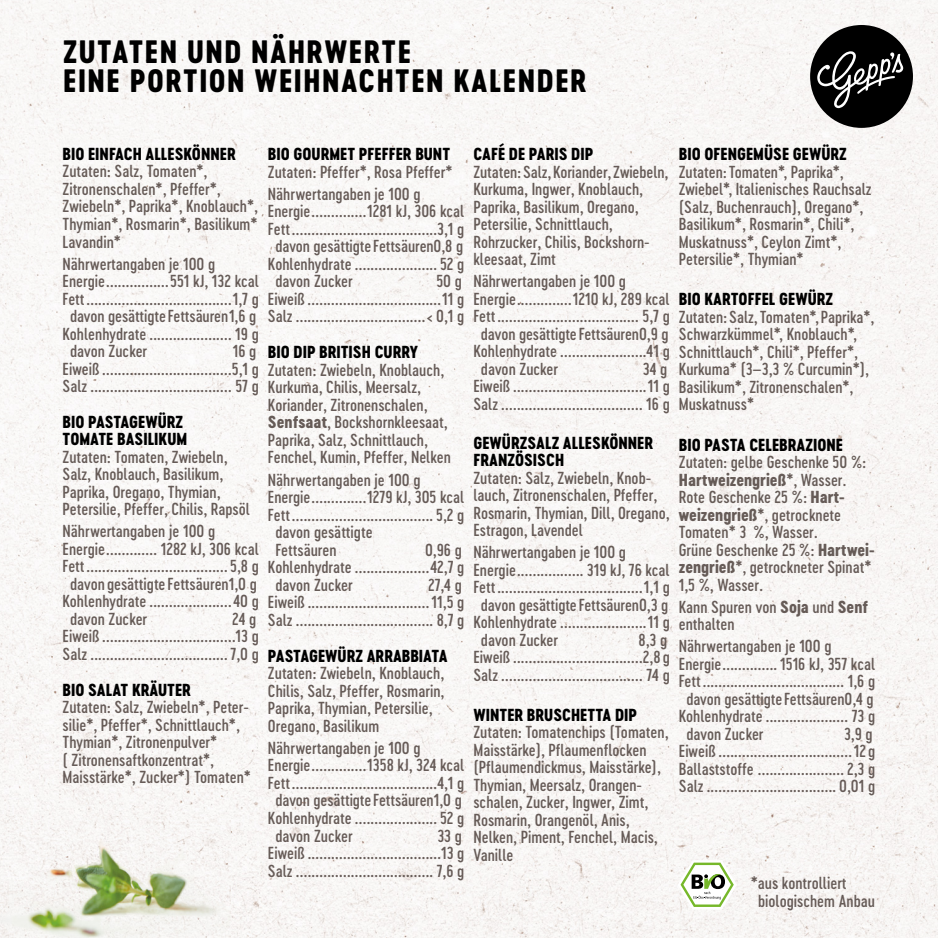
<style>
.page{position:relative;width:938px;height:938px;background:#fff}
.page>*{position:absolute;margin:0;border:0;box-sizing:border-box;transform-origin:0 0}
.t1{font:30.19px/28.9px "Cervo Neue Extra Bold Neue";letter-spacing:.05em;color:#000}
.t2{font:16.25px/17.5px "Cervo Neue Medium Neue";color:#665b57}
.t3{font:16.25px/17.5px "Cervo Neue Extra Bold Neue";color:#000}
.t4{font:16.25px "Cervo Neue Extra Bold Neue";color:#665b57}
.s1{font-family:"Cervo Neue Extra Bold Neue"}
.s2{font-family:"Cervo Neue Medium Neue"}
</style>
<div class="page">
<div style="left:0;top:0;width:669px;height:826px;background:#f9f7f6"></div>
<div style="left:669px;top:0;width:269px;height:938px;background:#f8f6f4"></div>
<img style="left:230px;top:826px;width:440px;height:112px">
<div style="left:810px;top:25px;width:102px;height:103px;background:#000;border-radius:50%"></div>
<svg style="left:817px;top:51px;width:86px;height:57px"></svg>
<img style="left:0;top:816px;width:230px;height:122px">
<svg style="left:677px;top:860px;width:60px;height:49px"></svg>
<h1 class="t1" style="left:63px;top:37px;width:525px">ZUTATEN UND NÄHRWERTE<br>EINE PORTION WEIHNACHTEN KALENDER</h1>
<p class="t3" style="left:62px;top:145px;width:175px">BIO EINFACH ALLESKÖNNER</p>
<p class="t2" style="left:62px;top:163px;width:197px">Zutaten: Salz, Tomaten*,<br>Zitronenschalen*, Pfeffer*,<br>Zwiebeln*, Paprika*, Knoblauch*,<br>Thymian*, Rosmarin*, Basilikum*<br>Lavandin*</p>
<p class="t2" style="left:62px;top:255px;width:154px">Nährwertangaben je 100 g</p>
<p class="t2" style="left:62px;top:272px;width:198px">Energie ................551 kJ, 132 kcal</p>
<p class="t2" style="left:62px;top:290px;width:198px">Fett .....................................1,7 g</p>
<p class="t2" style="left:70px;top:307px;width:188px">davon gesättigte Fettsäuren 1,6 g</p>
<p class="t2" style="left:62px;top:325px;width:198px">Kohlenhydrate ..................... 19 g</p>
<p class="t2" style="left:70px;top:342px;width:79px">davon Zucker</p>
<p class="t2" style="left:63px;top:342px;width:198px;text-indent:170px">16 g<br>Eiweiß .................................5,1 g<br>Salz .................................... 57 g</p>
<p class="t3" style="left:63px;top:413px;width:126px">BIO PASTAGEWÜRZ<br>TOMATE BASILIKUM</p>
<p class="t2" style="left:63px;top:448px;width:189px">Zutaten: Tomaten, Zwiebeln,<br>Salz, Knoblauch, Basilikum,<br>Paprika, Oregano, Thymian,<br>Petersilie, Pfeffer, Chilis, Rapsöl</p>
<p class="t2" style="left:63px;top:522px;width:154px">Nährwertangaben je 100 g</p>
<p class="t2" style="left:63px;top:540px;width:198px">Energie ............. 1282 kJ, 306 kcal</p>
<p class="t2" style="left:63px;top:557px;width:198px">Fett .................................... 5,8 g</p>
<p class="t2" style="left:70px;top:575px;width:188px">davon gesättigte Fettsäuren 1,0 g</p>
<p class="t2" style="left:63px;top:592px;width:198px">Kohlenhydrate .....................40 g</p>
<p class="t2" style="left:70px;top:610px;width:79px">davon Zucker</p>
<p class="t2" style="left:63px;top:610px;width:198px;text-indent:170px">24 g<br>Eiweiß ..................................13 g<br>Salz ................................... 7,0 g</p>
<p class="t3" style="left:63px;top:680px;width:130px">BIO SALAT KRÄUTER</p>
<p class="t2" style="left:63px;top:698px;width:190px">Zutaten: Salz, Zwiebeln*, Peter&shy;silie*, Pfeffer*, Schnittlauch*,<br>Thymian*, Zitronenpulver*<br>( Zitronensaftkonzentrat*,<br>Maisstärke*, Zucker*) Tomaten*</p>
<p class="t3" style="left:268px;top:145px;width:184px">BIO GOURMET PFEFFER BUNT</p>
<p class="t2" style="left:268px;top:160px;width:186px;line-height:22.1px">Zutaten: Pfeffer*, Rosa Pfeffer*<br>Nährwertangaben je 100 g</p>
<p class="t2" style="left:268px;top:202px;width:198px">Energie ..............1281 kJ, 306 kcal</p>
<p class="t2" style="left:268px;top:220px;width:198px">Fett .....................................3,1 g</p>
<p class="t2" style="left:275px;top:237px;width:189px">davon gesättigte Fettsäuren 0,8 g</p>
<p class="t2" style="left:268px;top:255px;width:198px">Kohlenhydrate ..................... 52 g</p>
<p class="t2" style="left:275px;top:272px;width:79px">davon Zucker</p>
<p class="t2" style="left:268px;top:272px;width:198px;text-indent:168px">50 g<br>Eiweiß ..................................11 g<br>Salz .................................&lt; 0,1 g</p>
<p class="t3" style="left:268px;top:343px;width:152px">BIO DIP BRITISH CURRY</p>
<p class="t2" style="left:268px;top:361px;width:184px">Zutaten: Zwiebeln, Knoblauch,<br>Kurkuma, Chilis, Meersalz,<br>Koriander, Zitronenschalen,<br><span class="s1">Senfsaat</span>, Bockshornkleesaat,<br>Paprika, Salz, Schnittlauch,<br>Fenchel, Kumin, Pfeffer, Nelken</p>
<p class="t2" style="left:268px;top:470px;width:154px">Nährwertangaben je 100 g</p>
<p class="t2" style="left:268px;top:488px;width:198px">Energie ..............1279 kJ, 305 kcal</p>
<p class="t2" style="left:268px;top:505px;width:198px">Fett .................................... 5,2 g</p>
<p class="t2" style="left:275px;top:523px;width:99px">davon gesättigte</p>
<p class="t2" style="left:275px;top:540px;width:63px">Fettsäuren</p>
<p class="t2" style="left:425px;top:540px;width:38px">0,96 g</p>
<p class="t2" style="left:268px;top:558px;width:198px">Kohlenhydrate ...................42,7 g</p>
<p class="t2" style="left:275px;top:575px;width:79px">davon Zucker</p>
<p class="t2" style="left:268px;top:575px;width:198px;text-indent:160px">27,4 g<br>Eiweiß ...............................11,5 g<br>Salz ................................... 8,7 g</p>
<p class="t3" style="left:268px;top:647px;width:181px">PASTAGEWÜRZ ARRABBIATA</p>
<p class="t2" style="left:268px;top:664px;width:178px">Zutaten: Zwiebeln, Knoblauch,<br>Chilis, Salz, Pfeffer, Rosmarin,<br>Paprika, Thymian, Petersilie,<br>Oregano, Basilikum</p>
<p class="t2" style="left:268px;top:739px;width:154px">Nährwertangaben je 100 g</p>
<p class="t2" style="left:268px;top:756px;width:198px">Energie ..............1358 kJ, 324 kcal</p>
<p class="t2" style="left:268px;top:774px;width:198px">Fett .....................................4,1 g</p>
<p class="t2" style="left:275px;top:791px;width:188px">davon gesättigte Fettsäuren 1,0 g</p>
<p class="t2" style="left:268px;top:809px;width:198px">Kohlenhydrate ..................... 52 g</p>
<p class="t2" style="left:275px;top:826px;width:79px">davon Zucker</p>
<p class="t2" style="left:268px;top:826px;width:198px;text-indent:169px">33 g<br>Eiweiß ..................................13 g<br>Salz ................................... 7,6 g</p>
<p class="t3" style="left:473px;top:145px;width:121px">CAFÉ DE PARIS DIP</p>
<p class="t2" style="left:473px;top:163px;width:196px">Zutaten: Salz, Koriander, Zwiebeln,<br>Kurkuma, Ingwer, Knoblauch,<br>Paprika, Basilikum, Oregano,<br>Petersilie, Schnittlauch,<br>Rohrzucker, Chilis, Bockshorn&shy;kleesaat, Zimt</p>
<p class="t2" style="left:473px;top:272px;width:154px">Nährwertangaben je 100 g</p>
<p class="t2" style="left:473px;top:290px;width:198px">Energie ..............1210 kJ, 289 kcal</p>
<p class="t2" style="left:473px;top:307px;width:198px">Fett .................................... 5,7 g</p>
<p class="t2" style="left:481px;top:325px;width:189px">davon gesättigte Fettsäuren 0,9 g</p>
<p class="t2" style="left:473px;top:342px;width:198px">Kohlenhydrate ......................41 g</p>
<p class="t2" style="left:481px;top:360px;width:79px">davon Zucker</p>
<p class="t2" style="left:473px;top:360px;width:198px;text-indent:169px">34 g<br>Eiweiß ..................................11 g<br>Salz .................................... 16 g</p>
<p class="t3" style="left:473px;top:433px;width:181px">GEWÜRZSALZ ALLESKÖNNER<br>FRANZÖSISCH</p>
<p class="t2" style="left:473px;top:468px;width:198px">Zutaten: Salz, Zwiebeln, Knob&shy;lauch, Zitronenschalen, Pfeffer,<br>Rosmarin, Thymian, Dill, Oregano,<br>Estragon, Lavendel</p>
<p class="t2" style="left:473px;top:543px;width:154px">Nährwertangaben je 100 g</p>
<p class="t2" style="left:473px;top:560px;width:198px">Energie ................. 319 kJ, 76 kcal</p>
<p class="t2" style="left:473px;top:578px;width:198px">Fett .....................................1,1 g</p>
<p class="t2" style="left:481px;top:595px;width:189px">davon gesättigte Fettsäuren 0,3 g</p>
<p class="t2" style="left:473px;top:613px;width:198px">Kohlenhydrate ......................11 g</p>
<p class="t2" style="left:481px;top:630px;width:79px">davon Zucker</p>
<p class="t2" style="left:473px;top:630px;width:198px;text-indent:165px">8,3 g<br>Eiweiß .................................2,8 g<br>Salz .................................... 74 g</p>
<p class="t3" style="left:473px;top:705px;width:165px">WINTER BRUSCHETTA DIP</p>
<p class="t2" style="left:473px;top:723px;width:196px">Zutaten: Tomatenchips (Tomaten,<br>Maisstärke), Pflaumenflocken (Pflaumendickmus, Maisstärke),<br>Thymian, Meersalz, Orangen&shy;schalen, Zucker, Ingwer, Zimt,<br>Rosmarin, Orangenöl, Anis,<br>Nelken, Piment, Fenchel, Macis,<br>Vanille</p>
<p class="t3" style="left:678px;top:145px;width:170px">BIO OFENGEMÜSE GEWÜRZ</p>
<p class="t2" style="left:678px;top:163px;width:194px">Zutaten: Tomaten*, Paprika*,<br>Zwiebel*, Italienisches Rauchsalz (Salz, Buchenrauch), Oregano*,<br>Basilikum*, Rosmarin*, Chili*,<br>Muskatnuss*, Ceylon Zimt*,<br>Petersilie*, Thymian*</p>
<p class="t3" style="left:678px;top:290px;width:156px">BIO KARTOFFEL GEWÜRZ</p>
<p class="t2" style="left:678px;top:308px;width:197px">Zutaten: Salz, Tomaten*, Paprika*,<br>Schwarzkümmel*, Knoblauch*,<br>Schnittlauch*, Chili*, Pfeffer*,<br>Kurkuma* (3–3,3 % Curcumin*),<br>Basilikum*, Zitronenschalen*,<br>Muskatnuss*</p>
<p class="t3" style="left:678px;top:435px;width:166px">BIO PASTA CELEBRAZIONE</p>
<p class="t2" style="left:678px;top:453px;width:189px">Zutaten: gelbe Geschenke 50 %:</p>
<p class="t4" style="left:678px;top:468px;width:169px">Hartweizengrieß<span class="s2">*, Wasser.</span></p>
<p class="t2" style="left:678px;top:488px;width:197px">Rote Geschenke 25 %: <span class="s1">Hart&shy;weizengrieß</span>*, getrocknete<br>Tomaten* 3 %, Wasser.<br>Grüne Geschenke 25 %: <span class="s1">Hartwei&shy;zengrieß</span>*, getrockneter Spinat*<br>1,5 %, Wasser.</p>
<p class="t2" style="left:678px;top:598px;width:191px">Kann Spuren von <span class="s1">Soja</span> und <span class="s1">Senf </span>enthalten</p>
<p class="t2" style="left:678px;top:637px;width:154px">Nährwertangaben je 100 g</p>
<p class="t2" style="left:678px;top:655px;width:198px">Energie .............. 1516 kJ, 357 kcal</p>
<p class="t2" style="left:678px;top:672px;width:198px">Fett .................................... 1,6 g</p>
<p class="t2" style="left:686px;top:690px;width:189px">davon gesättigte Fettsäuren 0,4 g</p>
<p class="t2" style="left:678px;top:707px;width:198px">Kohlenhydrate ..................... 73 g</p>
<p class="t2" style="left:686px;top:725px;width:79px">davon Zucker</p>
<p class="t2" style="left:678px;top:725px;width:198px;text-indent:165px">3,9 g Eiweiß ..................................12 g Ballaststoffe ...................... 2,3 g Salz ................................. 0,01 g</p>
<p class="t2" style="left:758px;top:874px;width:118px;line-height:18.1px;text-indent:-7px">*aus kontrolliert biologischem Anbau</p>
</div>
